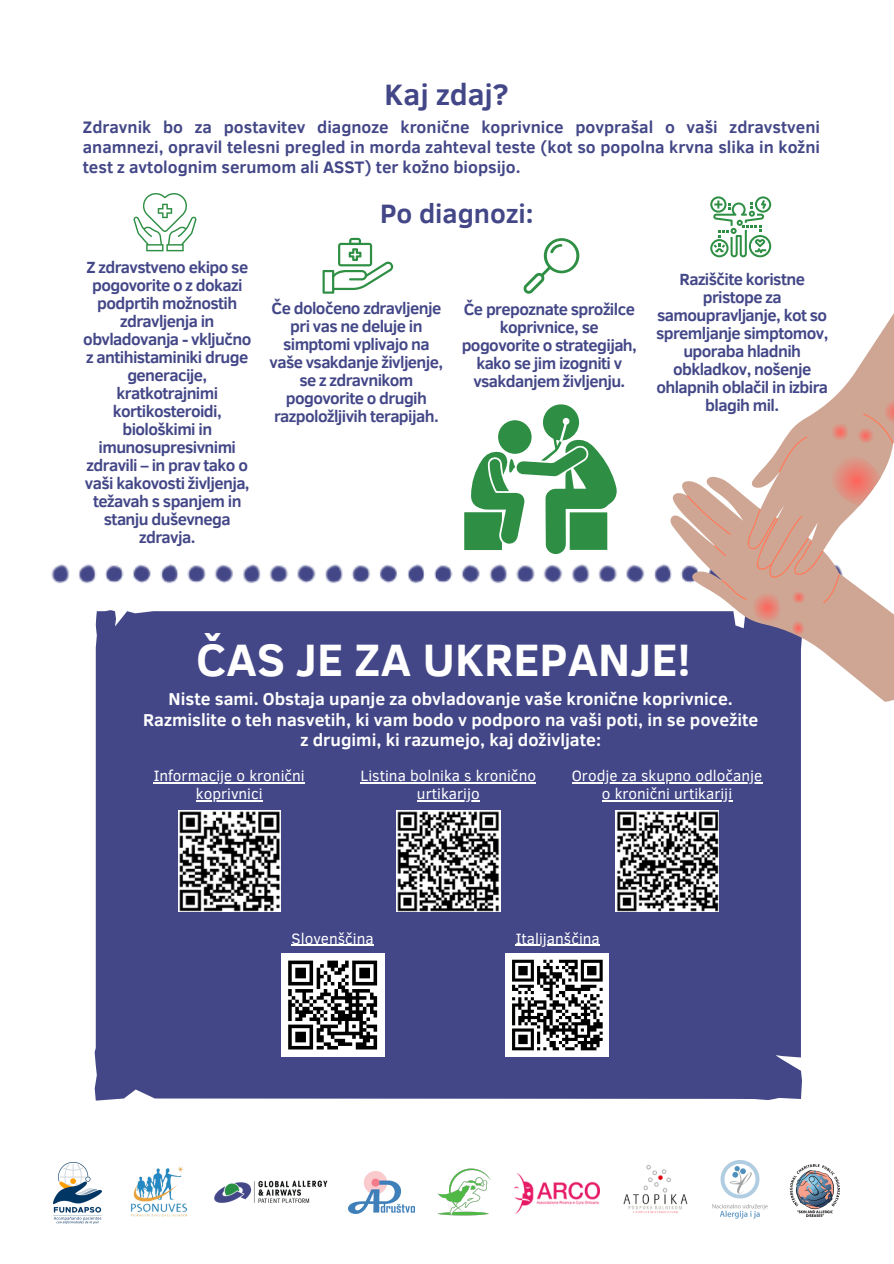
<style>
.page{position:relative;width:894px;height:1264px;background:#fff}
.page>*{position:absolute;margin:0;border:0;box-sizing:border-box;transform-origin:0 0}
.t1{font:700 46.65px "Clear Sans";color:#fff}
.t2{font:700 30.3px "Clear Sans";color:#434787}
.t3{font:700 27.3px "Clear Sans";color:#434787}
.t4{font:700 17.7px/20.2px "Clear Sans";color:#fff;text-align:center}
.t5{font:700 17.1px/20.2px "Clear Sans";color:#434787;text-align:justify}
.t6{font:700 16.65px/18px "Clear Sans";letter-spacing:-.035em;color:#434787;text-align:center}
.t7{font:15.3px "Clear Sans";color:#fff}
</style>
<div class="page">
<svg style="left:51px;top:564px;width:19px;height:19px"></svg>
<svg style="left:78px;top:564px;width:585px;height:20px"></svg>
<hr style="left:74px;top:585px;width:745px;height:1px;background:#bfbfbf">
<div style="left:95px;top:610px;width:706px;height:490px;background:#434787"></div>
<svg style="left:133px;top:193px;width:63px;height:58px"></svg>
<svg style="left:322px;top:238px;width:71px;height:56px"></svg>
<svg style="left:523px;top:238px;width:56px;height:56px"></svg>
<svg style="left:710px;top:196px;width:60px;height:61px"></svg>
<img style="left:53px;top:1162px;width:49px;height:61px">
<img style="left:130px;top:1166px;width:58px;height:51px">
<img style="left:712px;top:1160px;width:55px;height:58px">
<img style="left:348px;top:1171px;width:66px;height:42px">
<img style="left:789px;top:1164px;width:51px;height:53px">
<img style="left:623px;top:1165px;width:65px;height:49px">
<img style="left:214px;top:1180px;width:114px;height:23px">
<svg style="left:464px;top:404px;width:152px;height:150px"></svg>
<svg style="left:663px;top:481px;width:230px;height:251px;fill:#434787"></svg>
<svg style="left:842px;top:315px;width:51px;height:74px"></svg>
<svg style="left:686px;top:389px;width:207px;height:247px"></svg>
<img style="left:178px;top:810px;width:102px;height:101px">
<img style="left:396px;top:810px;width:104px;height:101px">
<img style="left:615px;top:810px;width:103px;height:101px">
<img style="left:438px;top:1168px;width:52px;height:47px">
<img style="left:514px;top:1173px;width:85px;height:40px">
<hr style="left:154px;top:782px;width:151px;height:1px;background:#fff">
<hr style="left:196px;top:800px;width:66px;height:1px;background:#fff">
<hr style="left:360px;top:782px;width:176px;height:1px;background:#fff">
<hr style="left:417px;top:800px;width:62px;height:1px;background:#fff">
<hr style="left:571px;top:782px;width:191px;height:1px;background:#fff">
<hr style="left:601px;top:800px;width:131px;height:1px;background:#fff">
<hr style="left:291px;top:944px;width:82px;height:1px;background:#fff">
<hr style="left:515px;top:944px;width:84px;height:1px;background:#fff">
<div style="left:505px;top:953px;width:103px;height:103px;background:#fff"></div>
<svg style="left:512px;top:959px;width:91px;height:92px"></svg>
<div style="left:281px;top:953px;width:103px;height:103px;background:#fff"></div>
<svg style="left:288px;top:960px;width:89px;height:89px"></svg>
<svg style="left:327px;top:1045px;width:11px;height:4px"></svg>
<hr style="left:355px;top:1045px;width:22px;height:4px;background:#000">
<h3 class="t2" style="left:384px;top:72px;width:126px">Kaj zdaj?</h3>
<h1 class="t5" style="left:83px;top:116px;width:738px">Zdravnik bo za postavitev diagnoze kronične koprivnice povprašal o vaši zdravstveni anamnezi, opravil telesni pregled in morda zahteval teste (kot so popolna krvna slika in kožni test z avtolognim serumom ali ASST) ter kožno biopsijo.</h1>
<p class="t6" style="left:83px;top:257px;width:169px">Z zdravstveno ekipo se pogovorite o z dokazi podprtih možnostih zdravljenja in obvladovanja - vključno z antihistaminiki druge generacije, kratkotrajnimi kortikosteroidi, biološkimi in imunosupresivnimi zdravili – in prav tako o vaši kakovosti življenja, težavah s spanjem in stanju duševnega zdravja.</p>
<p class="t3" style="left:380px;top:194px;width:155px">Po diagnozi:</p>
<p class="t6" style="left:269px;top:298px;width:175px">Če določeno zdravljenje pri vas ne deluje in simptomi vplivajo na vaše vsakdanje življenje, se z zdravnikom pogovorite o drugih razpoložljivih terapijah.</p>
<p class="t6" style="left:461px;top:300px;width:177px">Če prepoznate sprožilce koprivnice, se pogovorite o strategijah, kako se jim izogniti v vsakdanjem življenju.</p>
<p class="t6" style="left:656px;top:269px;width:174px">Raziščite koristne pristope za samoupravljanje, kot so spremljanje simptomov, uporaba hladnih obkladkov, nošenje ohlapnih oblačil in izbira blagih mil.</p>
<p class="t1" style="left:196px;top:626px;width:496px">ČAS JE ZA UKREPANJE!</p>
<p class="t4" style="left:143px;top:688px;width:616px">Niste sami. Obstaja upanje za obvladovanje vaše kronične koprivnice.<br>Razmislite o teh nasvetih, ki vam bodo v podporo na vaši poti, in se povežite z drugimi, ki razumejo, kaj doživljate:</p>
<p class="t7" style="left:154px;top:764px;width:152px">Informacije o kronični</p>
<p class="t7" style="left:196px;top:782px;width:68px">koprivnici</p>
<p class="t7" style="left:360px;top:764px;width:177px">Listina bolnika s kronično</p>
<p class="t7" style="left:417px;top:782px;width:64px">urtikarijo</p>
<p class="t7" style="left:571px;top:764px;width:192px">Orodje za skupno odločanje</p>
<p class="t7" style="left:601px;top:782px;width:132px">o kronični urtikariji</p>
<p class="t7" style="left:291px;top:927px;width:84px">Slovenščina</p>
<p class="t7" style="left:515px;top:927px;width:86px">Italijanščina</p>
</div>
